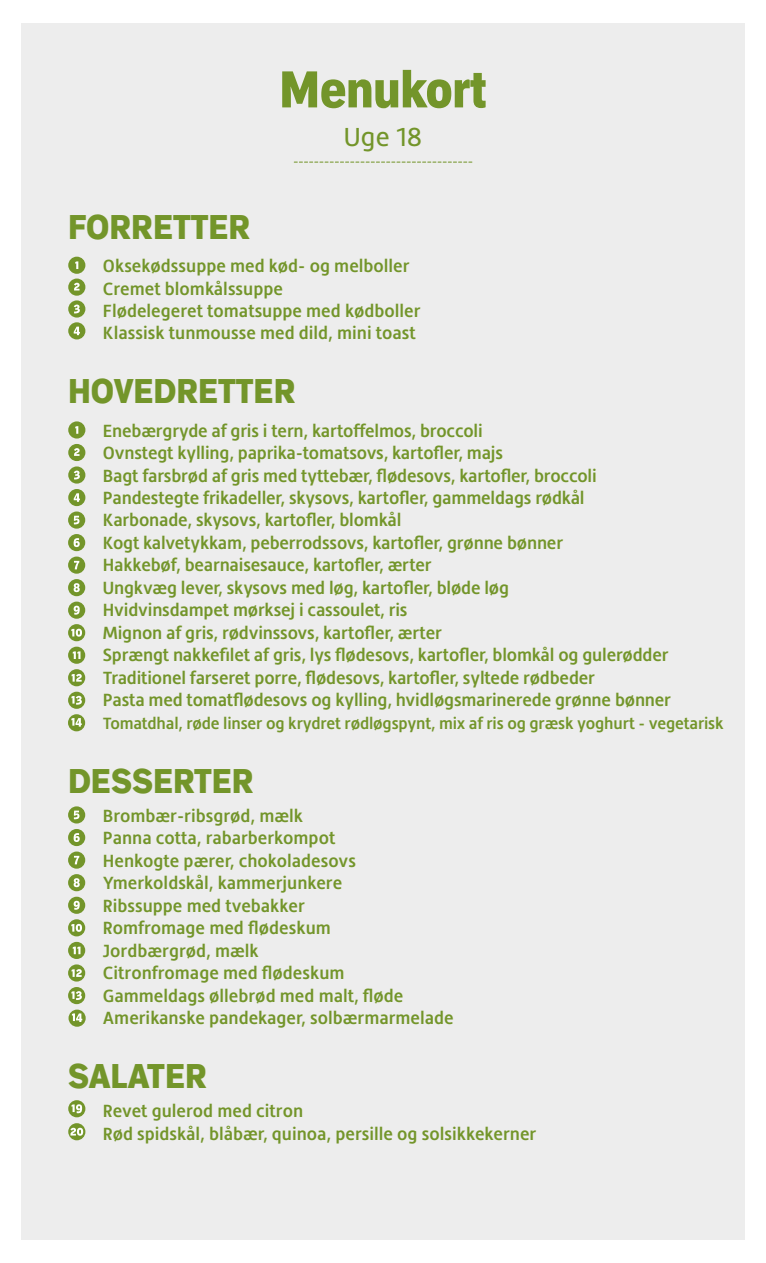
<style>
.page{position:relative;width:766px;height:1263px;background:#fff}
.page>*{position:absolute;margin:0;border:0;box-sizing:border-box;transform-origin:0 0}
.t1{font:900 condensed 51px "Embarcadero MVB Pro";color:#73952a}
.t2{font:900 condensed 33.9px "Embarcadero MVB Pro";color:#73952a}
.t3{font:27px "Hedley New";color:#73952a}
.t4{font:500 18.3px "Hedley New";letter-spacing:-.01em;color:#73952a}
.t5{font:500 16.8px "Hedley New";letter-spacing:-.01em;color:#73952a}
</style>
<div class="page">
<div style="left:22px;top:23px;width:722px;height:1216px;background:#ededed"></div>
<svg style="left:294px;top:162px;width:178px;height:1px"></svg>
<div style="left:68px;top:421px;width:17px;height:18px;background:#73952a;border-radius:50%"></div>
<svg style="left:75px;top:426px;width:3px;height:8px"></svg>
<div style="left:68px;top:257px;width:17px;height:17px;background:#73952a;border-radius:50%"></div>
<svg style="left:75px;top:261px;width:3px;height:8px"></svg>
<div style="left:68px;top:444px;width:17px;height:17px;background:#73952a;border-radius:50%"></div>
<svg style="left:74px;top:448px;width:6px;height:8px"></svg>
<div style="left:68px;top:279px;width:17px;height:17px;background:#73952a;border-radius:50%"></div>
<svg style="left:74px;top:283px;width:6px;height:7px"></svg>
<div style="left:68px;top:466px;width:17px;height:18px;background:#73952a;border-radius:50%"></div>
<svg style="left:74px;top:471px;width:6px;height:8px"></svg>
<div style="left:68px;top:300px;width:17px;height:18px;background:#73952a;border-radius:50%"></div>
<svg style="left:74px;top:305px;width:6px;height:8px"></svg>
<div style="left:68px;top:489px;width:17px;height:17px;background:#73952a;border-radius:50%"></div>
<svg style="left:74px;top:493px;width:6px;height:9px"></svg>
<div style="left:68px;top:322px;width:17px;height:17px;background:#73952a;border-radius:50%"></div>
<svg style="left:74px;top:327px;width:6px;height:8px"></svg>
<svg style="left:68px;top:511px;width:17px;height:18px"></svg>
<svg style="left:74px;top:516px;width:5px;height:8px"></svg>
<svg style="left:68px;top:806px;width:17px;height:17px"></svg>
<svg style="left:74px;top:811px;width:5px;height:8px"></svg>
<div style="left:68px;top:534px;width:17px;height:17px;background:#73952a;border-radius:50%"></div>
<svg style="left:74px;top:538px;width:6px;height:9px"></svg>
<div style="left:68px;top:829px;width:17px;height:17px;background:#73952a;border-radius:50%"></div>
<svg style="left:74px;top:833px;width:6px;height:9px"></svg>
<div style="left:68px;top:556px;width:17px;height:18px;background:#73952a;border-radius:50%"></div>
<svg style="left:74px;top:561px;width:5px;height:8px"></svg>
<div style="left:68px;top:851px;width:17px;height:18px;background:#73952a;border-radius:50%"></div>
<svg style="left:74px;top:856px;width:5px;height:8px"></svg>
<div style="left:68px;top:579px;width:17px;height:17px;background:#73952a;border-radius:50%"></div>
<svg style="left:74px;top:583px;width:6px;height:9px"></svg>
<div style="left:68px;top:874px;width:17px;height:17px;background:#73952a;border-radius:50%"></div>
<svg style="left:74px;top:878px;width:6px;height:9px"></svg>
<div style="left:68px;top:602px;width:17px;height:17px;background:#73952a;border-radius:50%"></div>
<svg style="left:74px;top:606px;width:6px;height:9px"></svg>
<div style="left:68px;top:897px;width:17px;height:17px;background:#73952a;border-radius:50%"></div>
<svg style="left:74px;top:901px;width:6px;height:9px"></svg>
<div style="left:68px;top:624px;width:17px;height:17px;background:#73952a;border-radius:50%"></div>
<svg style="left:71px;top:629px;width:11px;height:8px"></svg>
<div style="left:68px;top:919px;width:17px;height:17px;background:#73952a;border-radius:50%"></div>
<svg style="left:71px;top:924px;width:11px;height:8px"></svg>
<div style="left:68px;top:647px;width:17px;height:17px;background:#73952a;border-radius:50%"></div>
<svg style="left:73px;top:651px;width:8px;height:8px"></svg>
<div style="left:68px;top:942px;width:17px;height:17px;background:#73952a;border-radius:50%"></div>
<svg style="left:73px;top:947px;width:8px;height:7px"></svg>
<div style="left:68px;top:669px;width:17px;height:17px;background:#73952a;border-radius:50%"></div>
<svg style="left:72px;top:674px;width:10px;height:8px"></svg>
<div style="left:68px;top:964px;width:17px;height:17px;background:#73952a;border-radius:50%"></div>
<svg style="left:72px;top:969px;width:10px;height:8px"></svg>
<div style="left:68px;top:692px;width:17px;height:17px;background:#73952a;border-radius:50%"></div>
<svg style="left:71px;top:696px;width:11px;height:9px"></svg>
<div style="left:68px;top:987px;width:17px;height:17px;background:#73952a;border-radius:50%"></div>
<svg style="left:71px;top:991px;width:11px;height:9px"></svg>
<div style="left:68px;top:714px;width:17px;height:17px;background:#73952a;border-radius:50%"></div>
<svg style="left:71px;top:718px;width:11px;height:9px"></svg>
<svg style="left:68px;top:1009px;width:18px;height:18px"></svg>
<svg style="left:72px;top:1013px;width:10px;height:9px"></svg>
<div style="left:68px;top:1100px;width:17px;height:17px;background:#73952a;border-radius:50%"></div>
<svg style="left:68px;top:1123px;width:17px;height:17px"></svg>
<svg style="left:71px;top:1104px;width:11px;height:9px"></svg>
<svg style="left:70px;top:1128px;width:13px;height:8px"></svg>
<p class="t2" style="left:68px;top:203px;width:183px">FORRETTER</p>
<p class="t1" style="left:279px;top:53px;width:209px">Menukort</p>
<p class="t3" style="left:344px;top:122px;width:80px">Uge 18</p>
<p class="t4" style="left:103px;top:255px;width:308px">Oksekødssuppe med kød- og melboller</p>
<p class="t4" style="left:103px;top:278px;width:181px">Cremet blomkålssuppe</p>
<p class="t4" style="left:103px;top:300px;width:319px">Flødelegeret tomatsuppe med kødboller</p>
<p class="t4" style="left:103px;top:323px;width:314px">Klassisk tunmousse med dild, mini toast</p>
<p class="t2" style="left:68px;top:367px;width:228px">HOVEDRETTER</p>
<p class="t4" style="left:103px;top:420px;width:381px">Enebærgryde af gris i tern, kartoffelmos, broccoli</p>
<p class="t4" style="left:103px;top:442px;width:401px">Ovnstegt kylling, paprika-tomatsovs, kartofler, majs</p>
<p class="t4" style="left:103px;top:465px;width:495px">Bagt farsbrød af gris med tyttebær, flødesovs, kartofler, broccoli</p>
<p class="t4" style="left:103px;top:487px;width:483px">Pandestegte frikadeller, skysovs, kartofler, gammeldags rødkål</p>
<p class="t4" style="left:103px;top:510px;width:300px">Karbonade, skysovs, kartofler, blomkål</p>
<p class="t4" style="left:103px;top:532px;width:461px">Kogt kalvetykkam, peberrodssovs, kartofler, grønne bønner</p>
<p class="t4" style="left:103px;top:555px;width:330px">Hakkebøf, bearnaisesauce, kartofler, ærter</p>
<p class="t4" style="left:103px;top:577px;width:407px">Ungkvæg lever, skysovs med løg, kartofler, bløde løg</p>
<p class="t4" style="left:103px;top:600px;width:306px">Hvidvinsdampet mørksej i cassoulet, ris</p>
<p class="t4" style="left:103px;top:622px;width:340px">Mignon af gris, rødvinssovs, kartofler, ærter</p>
<p class="t4" style="left:103px;top:645px;width:567px">Sprængt nakkefilet af gris, lys flødesovs, kartofler, blomkål og gulerødder</p>
<p class="t4" style="left:103px;top:667px;width:493px">Traditionel farseret porre, flødesovs, kartofler, syltede rødbeder</p>
<p class="t4" style="left:103px;top:690px;width:569px">Pasta med tomatflødesovs og kylling, hvidløgsmarinerede grønne bønner</p>
<p class="t5" style="left:103px;top:713px;width:622px">Tomatdhal, røde linser og krydret rødløgspynt, mix af ris og græsk yoghurt - vegetarisk</p>
<p class="t2" style="left:68px;top:756px;width:186px">DESSERTER</p>
<p class="t4" style="left:103px;top:805px;width:202px">Brombær-ribsgrød, mælk</p>
<p class="t4" style="left:103px;top:828px;width:234px">Panna cotta, rabarberkompot</p>
<p class="t4" style="left:103px;top:850px;width:254px">Henkogte pærer, chokoladesovs</p>
<p class="t4" style="left:103px;top:872px;width:241px">Ymerkoldskål, kammerjunkere</p>
<p class="t4" style="left:103px;top:895px;width:203px">Ribssuppe med tvebakker</p>
<p class="t4" style="left:103px;top:917px;width:229px">Romfromage med flødeskum</p>
<p class="t4" style="left:103px;top:940px;width:157px">Jordbærgrød, mælk</p>
<p class="t4" style="left:103px;top:962px;width:243px">Citronfromage med flødeskum</p>
<p class="t4" style="left:103px;top:985px;width:302px">Gammeldags øllebrød med malt, fløde</p>
<p class="t4" style="left:103px;top:1007px;width:352px">Amerikanske pandekager, solbærmarmelade</p>
<p class="t2" style="left:68px;top:1052px;width:140px">SALATER</p>
<p class="t4" style="left:103px;top:1100px;width:202px">Revet gulerod med citron</p>
<p class="t4" style="left:103px;top:1123px;width:435px">Rød spidskål, blåbær, quinoa, persille og solsikkekerner</p>
</div>
